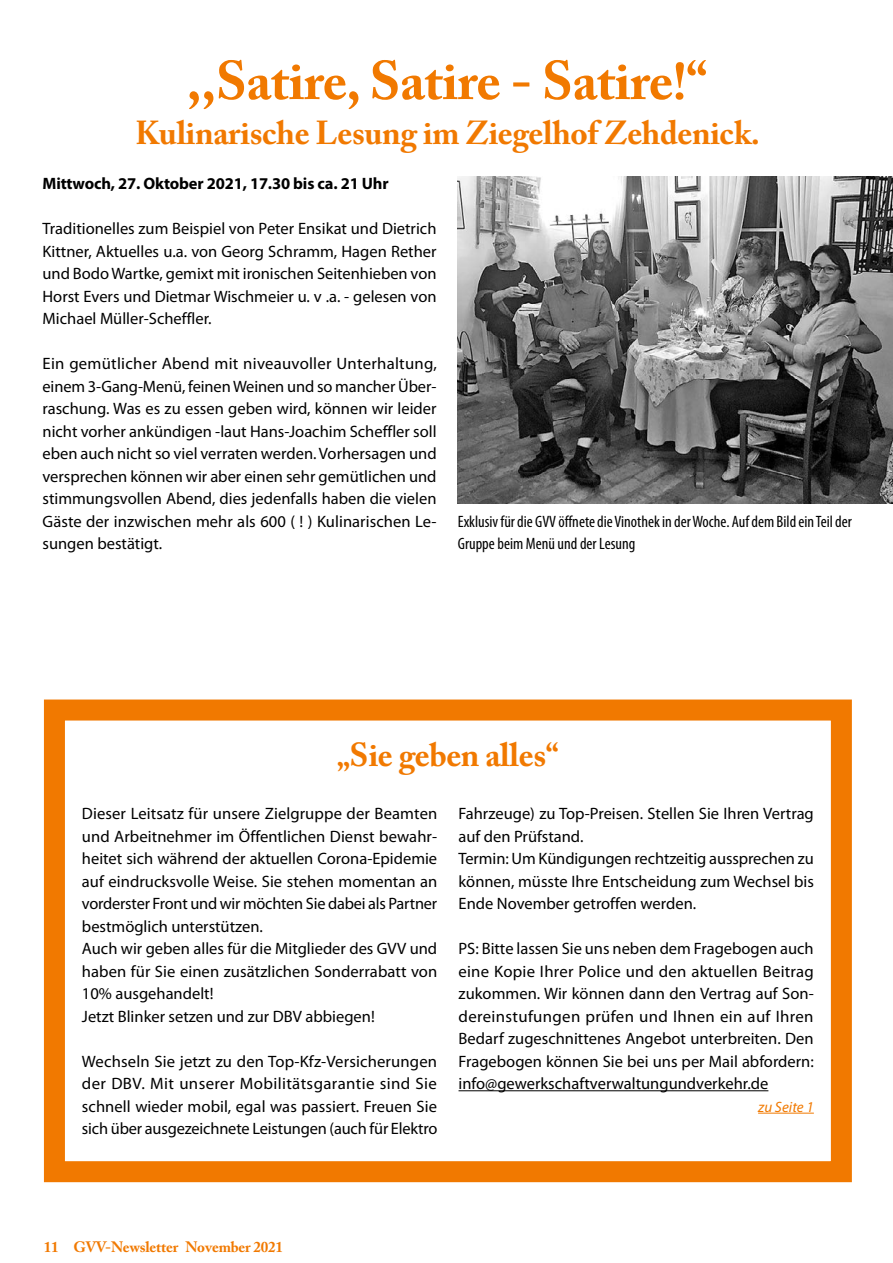
<style>
.page{position:relative;width:893px;height:1263px;background:#fff}
.page>*{position:absolute;margin:0;border:0;box-sizing:border-box;transform-origin:0 0}
.H1_UE_36pt_orange{font:700 54px "Adobe Caslon Pro";letter-spacing:-.01em;color:#f17900}
.H2-UE_22pt_Kandidate{font:700 33px "Adobe Caslon Pro";letter-spacing:-.01em;color:#f17900}
.H1-UE_22pt_orange{font:700 33px "Adobe Caslon Pro";letter-spacing:-.01em;color:#f17900}
.fliestext{font:16.5px/22.5px "Myriad Pro";color:#000;text-align:justify}
.bildunterschrift{font:condensed 16.5px/22.5px "Myriad Pro";color:#000}
.fliestext_fett{font:700 16.5px "Myriad Pro";letter-spacing:-.01em;color:#000}
.t1{font:700 15px "Adobe Caslon Pro";letter-spacing:-.01em;color:#f17900}
.textanker_zurueck{font:italic 15px "Myriad Pro";color:#f17900}
</style>
<div class="page">
<img style="left:458px;top:176px;width:435px;height:328px">
<hr style="left:459px;top:1090px;width:309px;height:1px;background:#000">
<hr style="left:758px;top:1113px;width:56px;height:1px;background:#f17900">
<div style="left:44px;top:699px;width:808px;height:483px;border:21px solid #f17900"></div>
<h1 class="H1_UE_36pt_orange" style="left:187px;top:49px;width:523px">,,Satire, Satire - Satire!“</h1>
<h2 class="H2-UE_22pt_Kandidate" style="left:135px;top:113px;width:626px">Kulinarische Lesung im Ziegelhof Zehdenick.</h2>
<p class="fliestext_fett" style="left:43px;top:173px;width:348px">Mittwoch, 27. Oktober 2021, 17.30 bis ca. 21 Uhr</p>
<p class="fliestext" style="left:43px;top:217px;width:396px">Traditionelles zum Beispiel von Peter Ensikat und Dietrich Kittner, Aktuelles u.a. von Georg Schramm, Hagen Rether und Bodo Wartke, gemixt mit ironischen Seitenhieben von Horst Evers und Dietmar Wischmeier u. v .a. - gelesen von Michael Müller-Scheffler.</p>
<p class="fliestext" style="left:43px;top:352px;width:396px">Ein gemütlicher Abend mit niveauvoller Unterhaltung, einem 3-Gang-Menü, feinen Weinen und so mancher Über&shy;raschung. Was es zu essen geben wird, können wir leider nicht vorher ankündigen -laut Hans-Joachim Scheffler soll eben auch nicht so viel verraten werden. Vorhersagen und versprechen können wir aber einen sehr gemütlichen und stimmungsvollen Abend, dies jedenfalls haben die vielen Gäste der inzwischen mehr als 600 ( ! ) Kulinarischen Le&shy;sungen bestätigt.</p>
<p class="bildunterschrift" style="left:458px;top:510px;width:395px">Exklusiv für die GVV öffnete die Vinothek in der Woche. Auf dem Bild ein Teil der<br>Gruppe beim Menü und der Lesung</p>
<h1 class="H1-UE_22pt_orange" style="left:337px;top:735px;width:224px">„Sie geben alles“</h1>
<p class="fliestext" style="left:82px;top:802px;width:357px">Dieser Leitsatz für unsere Zielgruppe der Beamten und Arbeitnehmer im Öffentlichen Dienst bewahr&shy;heitet sich während der aktuellen Corona-Epidemie auf eindrucksvolle Weise. Sie stehen momentan an vorderster Front und wir möchten Sie dabei als Partner bestmöglich unterstützen.</p>
<p class="fliestext" style="left:82px;top:937px;width:357px">Auch wir geben alles für die Mitglieder des GVV und haben für Sie einen zusätzlichen Sonderrabatt von 10% ausgehandelt!</p>
<p class="fliestext" style="left:82px;top:1004px;width:294px">Jetzt Blinker setzen und zur DBV abbiegen!</p>
<p class="fliestext" style="left:82px;top:1049px;width:357px">Wechseln Sie jetzt zu den Top-Kfz-Versicherungen der DBV. Mit unserer Mobilitätsgarantie sind Sie schnell wieder mobil, egal was passiert. Freuen Sie sich über ausgezeichnete Leistungen (auch für Elektro</p>
<p class="fliestext" style="left:459px;top:802px;width:357px">Fahrzeuge) zu Top-Preisen. Stellen Sie Ihren Vertrag auf den Prüfstand.</p>
<p class="fliestext" style="left:459px;top:847px;width:357px">Termin: Um Kündigungen rechtzeitig aussprechen zu können, müsste Ihre Entscheidung zum Wechsel bis Ende November getroffen werden.</p>
<p class="fliestext" style="left:459px;top:937px;width:357px">PS: Bitte lassen Sie uns neben dem Fragebogen auch eine Kopie Ihrer Police und den aktuellen Beitrag zukommen. Wir können dann den Vertrag auf Son&shy;dereinstufungen prüfen und Ihnen ein auf Ihren Bedarf zugeschnittenes Angebot unterbreiten. Den Fragebogen können Sie bei uns per Mail abfordern: info@gewerkschaftverwaltungundverkehr.de</p>
<p class="textanker_zurueck" style="left:758px;top:1097px;width:57px">zu Seite 1</p>
<p class="t1" style="left:44px;top:1238px;width:241px">11 GVV-Newsletter November 2021</p>
</div>
